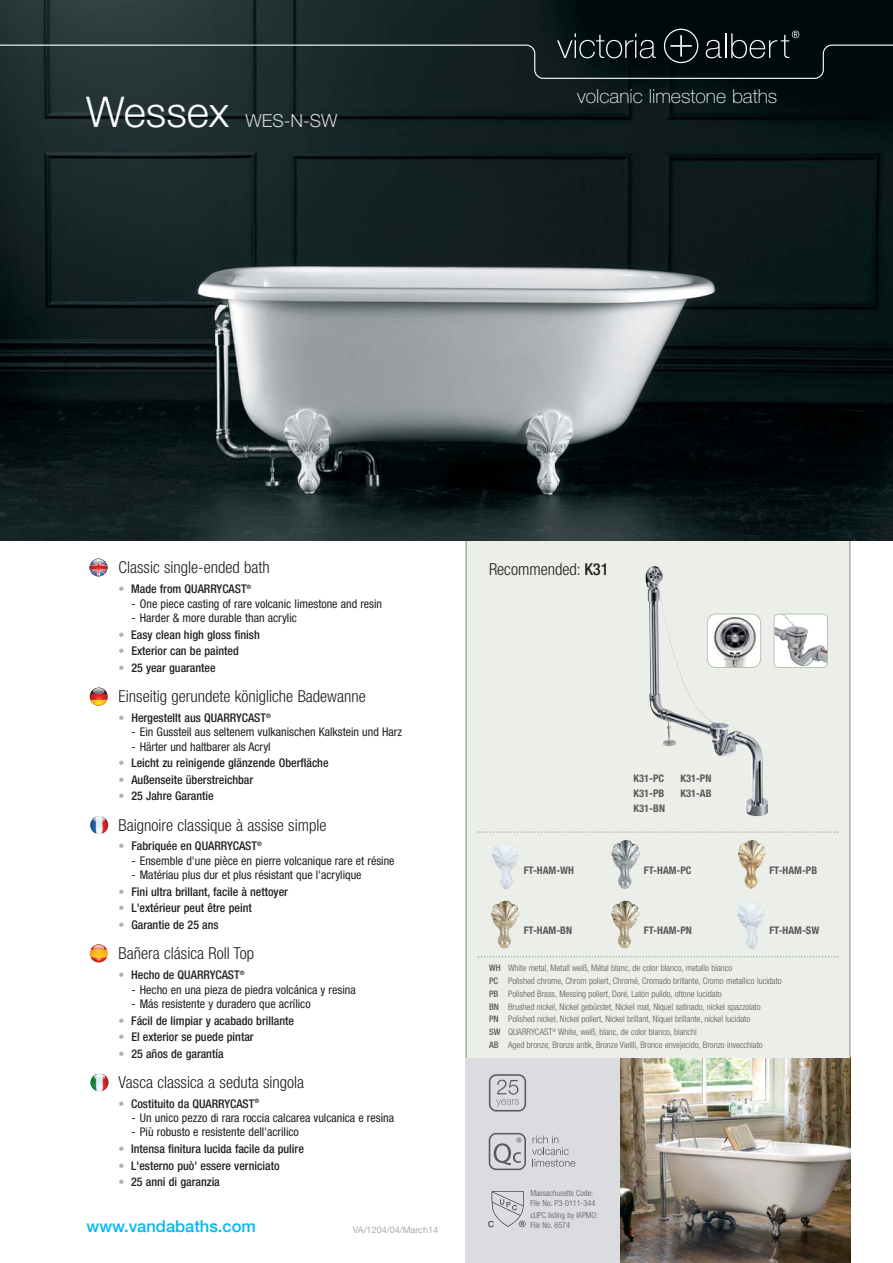
<style>
.page{position:relative;width:893px;height:1263px;background:#fff}
.page>*{position:absolute;margin:0;border:0;box-sizing:border-box;transform-origin:0 0}
.t1{font:300 42.45px "Helvetica Neue LT Std";color:#fff}
.t2{font:100 19.5px "Helvetica Neue LT Std";color:#fff}
.t3{font:300 18px "Helvetica Neue LT Std";color:#d1d3d4}
.t4{font:300 condensed 16.5px "Helvetica Neue LT Std";color:#231f20}
.t5{font:500 16.5px "Helvetica Neue LT Std";color:#00b9f2}
.t6{font:500 condensed 12px "Helvetica Neue LT Std";color:#231f20}
.t7{font:condensed 12px "Helvetica Neue LT Std";color:#231f20}
.t8{font:700 condensed 10.5px/14.7px "Helvetica Neue LT Std";color:#58595b;text-align:justify}
.t9{font:300 condensed 9px/12.9px "Helvetica Neue LT Std";color:#58595b}
.t10{font:9px "Helvetica Neue LT Std";color:#a7a9ac}
.t11{font:300 condensed 8.25px/9.9px "Helvetica Neue LT Std";color:#58595b}
.s1{color:#a4b89f}
.s2{font-weight:500}
</style>
<div class="page">
<svg style="left:90px;top:688px;width:17px;height:18px"></svg>
<div style="left:465px;top:1058px;width:385px;height:205px;background:#dadcdf"></div>
<img style="left:621px;top:1058px;width:229px;height:205px">
<div style="left:465px;top:540px;width:385px;height:518px;background:#eceee9"></div>
<hr style="left:465px;top:538px;width:2px;height:520px;background:#a4b89f">
<hr style="left:849px;top:538px;width:2px;height:520px;background:#a4b89f">
<svg style="left:90px;top:558px;width:18px;height:18px"></svg>
<svg style="left:90px;top:944px;width:18px;height:18px"></svg>
<svg style="left:91px;top:944px;width:16px;height:7px"></svg>
<svg style="left:91px;top:957px;width:16px;height:5px"></svg>
<svg style="left:90px;top:1074px;width:19px;height:17px"></svg>
<svg style="left:90px;top:816px;width:18px;height:18px"></svg>
<img style="left:0;top:0;width:893px;height:540px">
<div style="left:664px;top:29px;width:34px;height:34px;border:1px solid #fff;border-radius:50%"></div>
<svg style="left:0;top:31px;width:893px;height:48px;background:#1d2a2b"></svg>
<img style="left:492px;top:843px;width:27px;height:46px">
<img style="left:611px;top:840px;width:29px;height:49px">
<img style="left:738px;top:840px;width:28px;height:49px">
<img style="left:491px;top:900px;width:28px;height:48px">
<img style="left:611px;top:900px;width:29px;height:48px">
<img style="left:737px;top:902px;width:27px;height:47px">
<svg style="left:478px;top:956px;width:360px;height:1px"></svg>
<svg style="left:478px;top:831px;width:360px;height:2px"></svg>
<svg style="left:532px;top:1135px;width:43px;height:32px"></svg>
<svg style="left:489px;top:1133px;width:37px;height:37px"></svg>
<svg style="left:489px;top:1074px;width:37px;height:37px"></svg>
<svg style="left:488px;top:1191px;width:37px;height:36px"></svg>
<img style="left:645px;top:566px;width:54px;height:180px">
<img style="left:774px;top:614px;width:52px;height:52px">
<div style="left:774px;top:614px;width:54px;height:54px;border:2px solid #a4b89f;border-radius:5px"></div>
<img style="left:708px;top:614px;width:52px;height:53px;border-radius:9px">
<div style="left:707px;top:614px;width:54px;height:54px;border:2px solid #a4b89f;border-radius:9px"></div>
<h1 class="t1" style="left:86px;top:88px;width:144px">Wessex</h1>
<h3 class="t3" style="left:246px;top:111px;width:93px">WES-N-SW</h3>
<h2 class="t2" style="left:577px;top:85px;width:202px">volcanic limestone baths</h2>
<h3 class="t4" style="left:119px;top:562px;width:153px">Classic single-ended bath</h3>
<p class="t6" style="left:119px;top:585px;width:134px"><span class="s1">•</span> Made from QUARRYCAST<sup>®</sup></p>
<p class="t7" style="left:131px;top:599px;width:252px">- One piece casting of rare volcanic limestone and resin</p>
<p class="t7" style="left:131px;top:613px;width:167px">- Harder &amp; more durable than acrylic</p>
<p class="t6" style="left:119px;top:630px;width:143px"><span class="s1">•</span> Easy clean high gloss finish</p>
<p class="t6" style="left:119px;top:646px;width:122px"><span class="s1">•</span> Exterior can be painted</p>
<p class="t6" style="left:119px;top:663px;width:99px"><span class="s1">•</span> 25 year guarantee</p>
<h3 class="t4" style="left:119px;top:690px;width:249px">Einseitig gerundete königliche Badewanne</h3>
<p class="t6" style="left:119px;top:713px;width:154px"><span class="s1">•</span> Hergestellt aus QUARRYCAST<sup>®</sup></p>
<p class="t7" style="left:131px;top:728px;width:272px">- Ein Gussteil aus seltenem vulkanischen Kalkstein und Harz</p>
<p class="t7" style="left:131px;top:742px;width:141px">- Härter und haltbarer als Acryl</p>
<p class="t6" style="left:119px;top:758px;width:211px"><span class="s1">•</span> Leicht zu reinigende glänzende Oberfläche</p>
<p class="t6" style="left:119px;top:775px;width:136px"><span class="s1">•</span> Außenseite überstreichbar</p>
<p class="t6" style="left:119px;top:791px;width:97px"><span class="s1">•</span> 25 Jahre Garantie</p>
<h3 class="t4" style="left:119px;top:819px;width:209px">Baignoire classique à assise simple</h3>
<p class="t6" style="left:119px;top:842px;width:145px"><span class="s1">•</span> Fabriquée en QUARRYCAST<sup>®</sup></p>
<p class="t7" style="left:131px;top:856px;width:265px">- Ensemble d'une pièce en pierre volcanique rare et résine</p>
<p class="t7" style="left:131px;top:870px;width:232px">- Matériau plus dur et plus résistant que l'acrylique</p>
<p class="t6" style="left:119px;top:887px;width:171px"><span class="s1">•</span> Fini ultra brillant, facile à nettoyer</p>
<p class="t6" style="left:119px;top:903px;width:135px"><span class="s1">•</span> L'extérieur peut être peint</p>
<p class="t6" style="left:119px;top:920px;width:102px"><span class="s1">•</span> Garantie de 25 ans</p>
<h3 class="t4" style="left:119px;top:947px;width:137px">Bañera clásica Roll Top</h3>
<p class="t6" style="left:119px;top:971px;width:127px"><span class="s1">•</span> Hecho de QUARRYCAST<sup>®</sup></p>
<p class="t7" style="left:131px;top:985px;width:226px">- Hecho en una pieza de piedra volcánica y resina</p>
<p class="t7" style="left:131px;top:999px;width:181px">- Más resistente y duradero que acrílico</p>
<p class="t6" style="left:119px;top:1016px;width:177px"><span class="s1">•</span> Fácil de limpiar y acabado brillante</p>
<p class="t6" style="left:119px;top:1032px;width:137px"><span class="s1">•</span> El exterior se puede pintar</p>
<p class="t6" style="left:119px;top:1049px;width:107px"><span class="s1">•</span> 25 años de garantía</p>
<p class="t6" style="left:119px;top:1099px;width:142px"><span class="s1">•</span> Costituito da QUARRYCAST<sup>®</sup></p>
<p class="t7" style="left:131px;top:1113px;width:264px">- Un unico pezzo di rara roccia calcarea vulcanica e resina</p>
<p class="t7" style="left:131px;top:1128px;width:169px">- Più robusto e resistente dell'acrilico</p>
<p class="t6" style="left:119px;top:1144px;width:187px"><span class="s1">•</span> Intensa finitura lucida facile da pulire</p>
<p class="t6" style="left:119px;top:1161px;width:163px"><span class="s1">•</span> L'esterno può' essere verniciato</p>
<p class="t6" style="left:119px;top:1177px;width:103px"><span class="s1">•</span> 25 anni di garanzia</p>
<h3 class="t4" style="left:119px;top:1076px;width:187px">Vasca classica a seduta singola</h3>
<h3 class="t5" style="left:87px;top:1220px;width:171px">www.vandabaths.com</h3>
<p class="t10" style="left:353px;top:1224px;width:87px">VA/1204/04/March14</p>
<h3 class="t4" style="left:489px;top:563px;width:121px">Recommended: <span class="s2">K31</span></h3>
<p class="t8" style="left:524px;top:863px;width:52px">FT-HAM-WH</p>
<p class="t8" style="left:634px;top:771px;width:33px">K31-PC K31-PB K31-BN</p>
<p class="t8" style="left:680px;top:771px;width:33px">K31-PN<br>K31-AB</p>
<p class="t8" style="left:644px;top:863px;width:49px">FT-HAM-PC</p>
<p class="t8" style="left:769px;top:863px;width:49px">FT-HAM-PB</p>
<p class="t8" style="left:524px;top:922px;width:50px">FT-HAM-BN</p>
<p class="t8" style="left:644px;top:922px;width:50px">FT-HAM-PN</p>
<p class="t8" style="left:769px;top:922px;width:51px">FT-HAM-SW</p>
<p class="t9" style="left:489px;top:962px;width:294px"><span class="s2">WH</span> White metal, Metall weiß, Métal blanc, de color blanco, metallo bianco<br><span class="s2">PC</span> Polished chrome, Chrom poliert, Chromé, Cromado brillante, Cromo metallico lucidato <span class="s2">PB</span> Polished Brass, Messing poliert, Doré, Latón pulido, ottone lucidato<br><span class="s2">BN</span> Brushed nickel, Nickel gebürstet, Nickel mat, Níquel satinado, nickel spazzolato<br><span class="s2">PN</span> Polished nickel, Nickel poliert, Nickel brillant, Níquel brillante, nickel lucidato<br><span class="s2">SW</span> QUARRYCAST<sup>®</sup> White, weiß, blanc, de color blanco, bianchi<br><span class="s2">AB</span> Aged bronze, Bronze antik, Bronze Vieilli, Bronce envejecido, Bronzo invecchiato</p>
<p class="t11" style="left:530px;top:1189px;width:67px">Massachusetts Code:<br>File No. P3-0111-344</p>
<p class="t11" style="left:530px;top:1211px;width:69px">cUPC listing by IAPMO:<br>File No. 6574</p>
</div>
